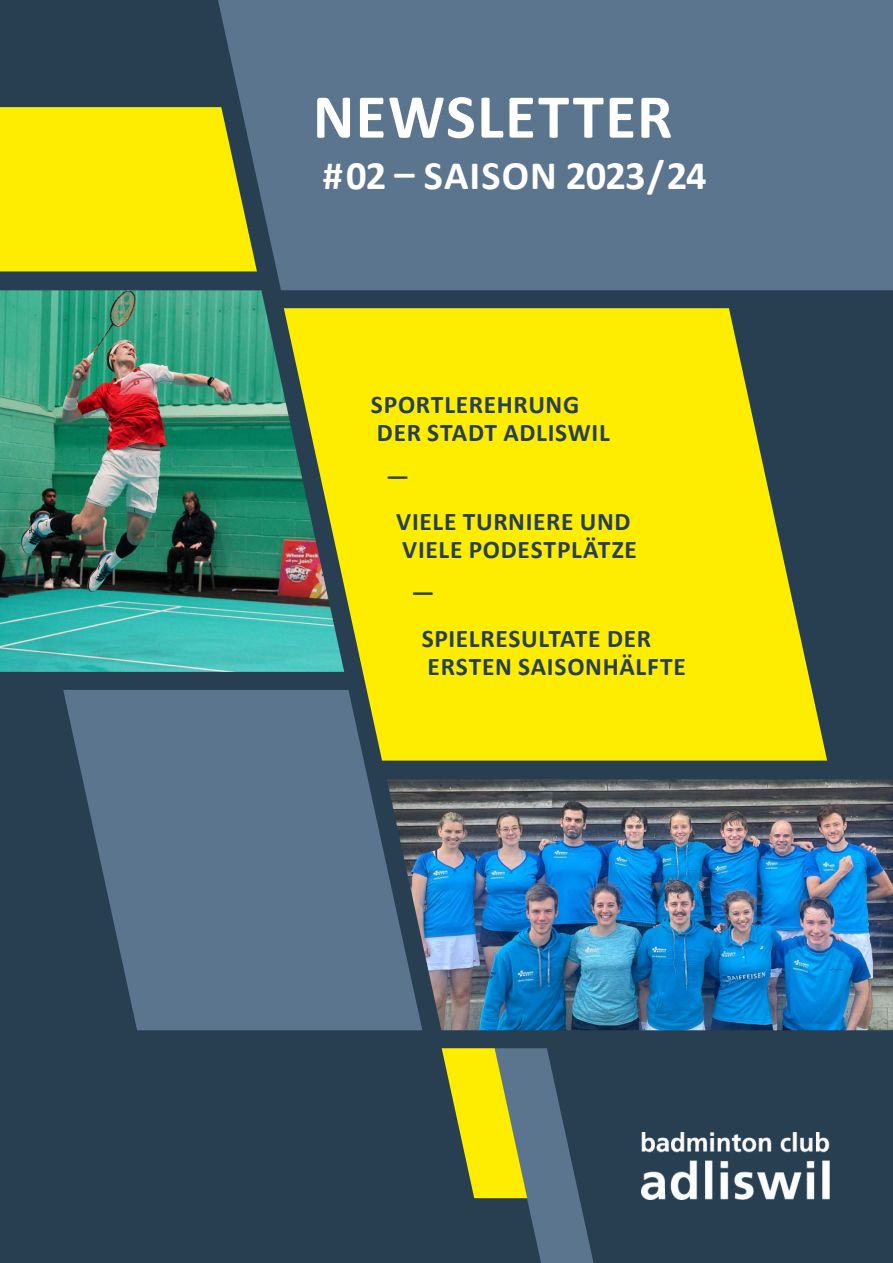
<style>
.page{position:relative;width:893px;height:1263px;background:#273f51}
.page>*{position:absolute;margin:0;border:0;box-sizing:border-box;transform-origin:0 0}
.t1{font:700 63px "Calibri";letter-spacing:.02em;color:#fff}
.t2{font:700 40.5px "Calibri";letter-spacing:.005em;color:#fff}
.t3{font:700 25.5px/27.6px "Calibri";letter-spacing:.025em;color:#273f51}
</style>
<div class="page">
<svg style="left:63px;top:690px;width:324px;height:340px;fill:#5c758e"></svg>
<div style="left:0;top:107px;width:215px;height:164px;background:#ffed00"></div>
<div style="left:215px;top:0;width:678px;height:290px;background:#5c758e"></div>
<svg style="left:284px;top:308px;width:543px;height:453px;fill:#ffed00"></svg>
<img style="left:387px;top:779px;width:506px;height:251px">
<img style="left:0;top:290px;width:344px;height:382px">
<svg style="left:442px;top:1048px;width:105px;height:215px"></svg>
<svg style="left:547px;top:1050px;width:283px;height:213px"></svg>
<img style="left:642px;top:1132px;width:187px;height:67px">
<h1 class="t1" style="left:313px;top:72px;width:361px">NEWSLETTER</h1>
<h2 class="t2" style="left:323px;top:147px;width:386px">#02 – SAISON 2023/24</h2>
<p class="t3" style="left:371px;top:391px;width:240px">SPORTLEREHRUNG<br>DER STADT ADLISWIL</p>
<p class="t3" style="left:396px;top:454px;width:236px;line-height:44.5px;text-indent:-10px">—<br>VIELE TURNIERE UND</p>
<p class="t3" style="left:402px;top:535px;width:236px">VIELE PODESTPLÄTZE</p>
<p class="t3" style="left:411px;top:580px;width:25px">—</p>
<p class="t3" style="left:422px;top:624px;width:231px">SPIELRESULTATE DER</p>
<p class="t3" style="left:428px;top:652px;width:260px">ERSTEN SAISONHÄLFTE</p>
</div>
